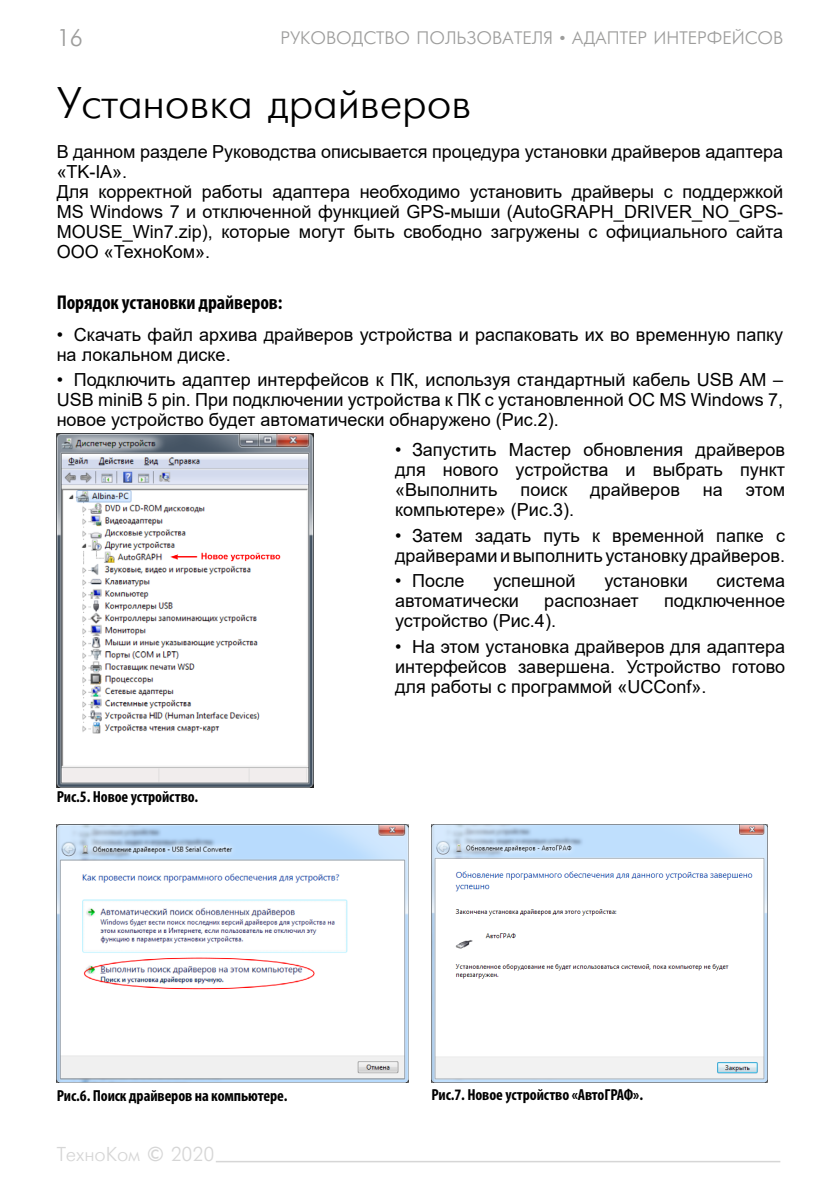
<style>
.page{position:relative;width:840px;height:1191px;background:#fff}
.page>*{position:absolute;margin:0;border:0;box-sizing:border-box;transform-origin:0 0}
.t1{font:44px "Futuris Cyrillic";letter-spacing:-.005em;color:#000}
.t2{font:24px "Futuris Cyrillic";color:#9d9d9c}
.t3{font:700 condensed 20px "Myriad Pro";letter-spacing:-.005em;color:#000}
.t4{font:20px "Futuris Cyrillic";letter-spacing:-.005em;color:#d6d6d6}
.t5{font:18px/20px "Arial";color:#000}
.t6{font:18px "Futuris Cyrillic";color:#9d9d9c}
.t7{font:700 condensed 16px "Myriad Pro";letter-spacing:-.005em;color:#000}
</style>
<div class="page">
<hr style="left:216px;top:1160px;width:563px;height:2px;background:#d6d6d6">
<img style="left:57px;top:434px;width:256px;height:353px">
<img style="left:57px;top:825px;width:351px;height:257px">
<img style="left:431px;top:825px;width:336px;height:257px">
<h2 class="t2" style="left:57px;top:26px;width:28px">16</h2>
<p class="t6" style="left:280px;top:29px;width:504px">РУКОВОДСТВО ПОЛЬЗОВАТЕЛЯ • АДАПТЕР ИНТЕРФЕЙСОВ</p>
<h1 class="t1" style="left:57px;top:80px;width:416px">Установка драйверов</h1>
<p class="t5" style="left:57px;top:141px;width:727px">В данном разделе Руководства описывается процедура установки драйверов адаптера «TK-IA».<br>Для корректной работы адаптера необходимо установить драйверы с поддержкой MS Windows 7 и отключенной функцией GPS-мыши (AutoGRAPH_DRIVER_NO_GPS-MOUSE_Win7.zip), которые могут быть свободно загружены с официального сайта ООО «ТехноКом».</p>
<p class="t3" style="left:57px;top:290px;width:227px">Порядок установки драйверов:</p>
<p class="t5" style="left:57px;top:324px;width:727px">• Скачать файл архива драйверов устройства и распаковать их во временную папку на локальном диске.</p>
<p class="t5" style="left:57px;top:370px;width:727px;text-align:justify">• Подключить адаптер интерфейсов к ПК, используя стандартный кабель USB AM – USB miniB 5 pin. При подключении устройства к ПК с установленной ОС MS Windows 7, новое устройство будет автоматически обнаружено (Рис.2).</p>
<p class="t7" style="left:57px;top:787px;width:143px">Рис.5. Новое устройство.</p>
<p class="t5" style="left:395px;top:439px;width:391px;text-align:justify">• Запустить Мастер обновления драйверов для нового устройства и выбрать пункт «Выполнить</p>
<p class="t5" style="left:520px;top:479px;width:48px">поиск</p>
<p class="t5" style="left:590px;top:479px;width:91px">драйверов</p>
<p class="t5" style="left:702px;top:479px;width:21px">на</p>
<p class="t5" style="left:745px;top:479px;width:41px">этом</p>
<p class="t5" style="left:395px;top:499px;width:180px">компьютере» (Рис.3).</p>
<p class="t5" style="left:395px;top:525px;width:391px">• Затем задать путь к временной папке с драйверами и выполнить установку драйверов.</p>
<p class="t5" style="left:395px;top:571px;width:71px">• После</p>
<p class="t5" style="left:493px;top:571px;width:84px">успешной</p>
<p class="t5" style="left:604px;top:571px;width:85px">установки</p>
<p class="t5" style="left:716px;top:571px;width:70px">система</p>
<p class="t5" style="left:395px;top:591px;width:125px">автоматически</p>
<p class="t5" style="left:544px;top:591px;width:96px">распознает</p>
<p class="t5" style="left:663px;top:591px;width:122px">подключенное</p>
<p class="t5" style="left:395px;top:611px;width:162px">устройство (Рис.4).</p>
<p class="t5" style="left:395px;top:636px;width:391px;text-align:justify">• На этом установка драйверов для адаптера интерфейсов завершена. Устройство готово для работы с программой «UCConf».</p>
<p class="t7" style="left:57px;top:1085px;width:232px">Рис.6. Поиск драйверов на компьютере.</p>
<p class="t7" style="left:431px;top:1084px;width:213px">Рис.7. Новое устройство «АвтоГРАФ».</p>
<p class="t4" style="left:57px;top:1143px;width:159px">ТехноKом © 2020</p>
</div>
